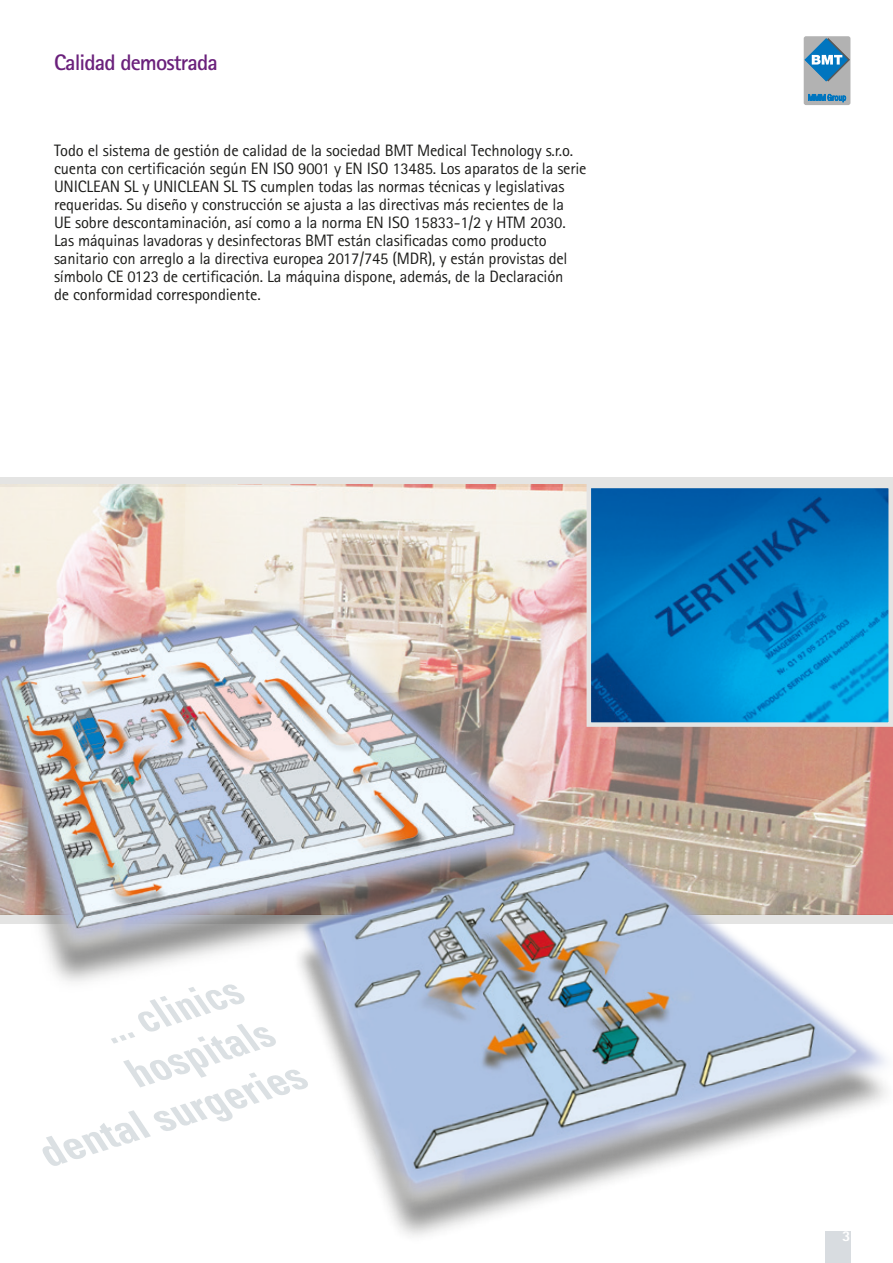
<style>
.page{position:relative;width:893px;height:1263px;background:#fff}
.page>*{position:absolute;margin:0;border:0;box-sizing:border-box;transform-origin:0 0}
.podnadpis_fialovy{font:700 22.5px "Rotis Sans Serif Std";letter-spacing:-.04em;color:#6a207b}
.bezny_text{font:16.5px/18px "Rotis Sans Serif Std";letter-spacing:-.01em;color:#1d1d1b}
.t1{font:800 15px "Rotis Sans Serif Std";color:#fff}
</style>
<div class="page">
<div style="left:804px;top:36px;width:46px;height:69px;background:#b2b2b2;border-radius:2px"></div>
<svg style="left:808px;top:94px;width:38px;height:8px"></svg>
<svg style="left:805px;top:38px;width:45px;height:43px"></svg>
<div style="left:0;top:477px;width:893px;height:9px;background:#e4e4e3"></div>
<img style="left:0;top:485px;width:893px;height:304px">
<img style="left:592px;top:489px;width:296px;height:233px">
<div style="left:587px;top:484px;width:306px;height:243px;border:4px solid #e4e4e3"></div>
<img style="left:0;top:560px;width:562px;height:422px">
<svg style="left:43px;top:984px;width:239px;height:182px"></svg>
<img style="left:282px;top:789px;width:611px;height:474px">
<p class="podnadpis_fialovy" style="left:54px;top:48px;width:165px">Calidad demostrada</p>
<p class="bezny_text" style="left:54px;top:141px;width:534px">Todo el sistema de gestión de calidad de la sociedad BMT Medical Technology s.r.o. cuenta con certificación según EN ISO 9001 y EN ISO 13485. Los aparatos de la serie UNICLEAN SL y UNICLEAN SL TS cumplen todas las normas técnicas y legislativas requeridas. Su diseño y construcción se ajusta a las directivas más recientes de la<br>UE sobre descontaminación, así como a la norma EN ISO 15833-1/2 y HTM 2030.<br>Las máquinas lavadoras y desinfectoras BMT están clasificadas como producto sanitario con arreglo a la directiva europea 2017/745 (MDR), y están provistas del símbolo CE 0123 de certificación. La máquina dispone, además, de la Declaración<br>de conformidad correspondiente.</p>
<p class="t1" style="left:842px;top:1227px;width:10px">3</p>
</div>
